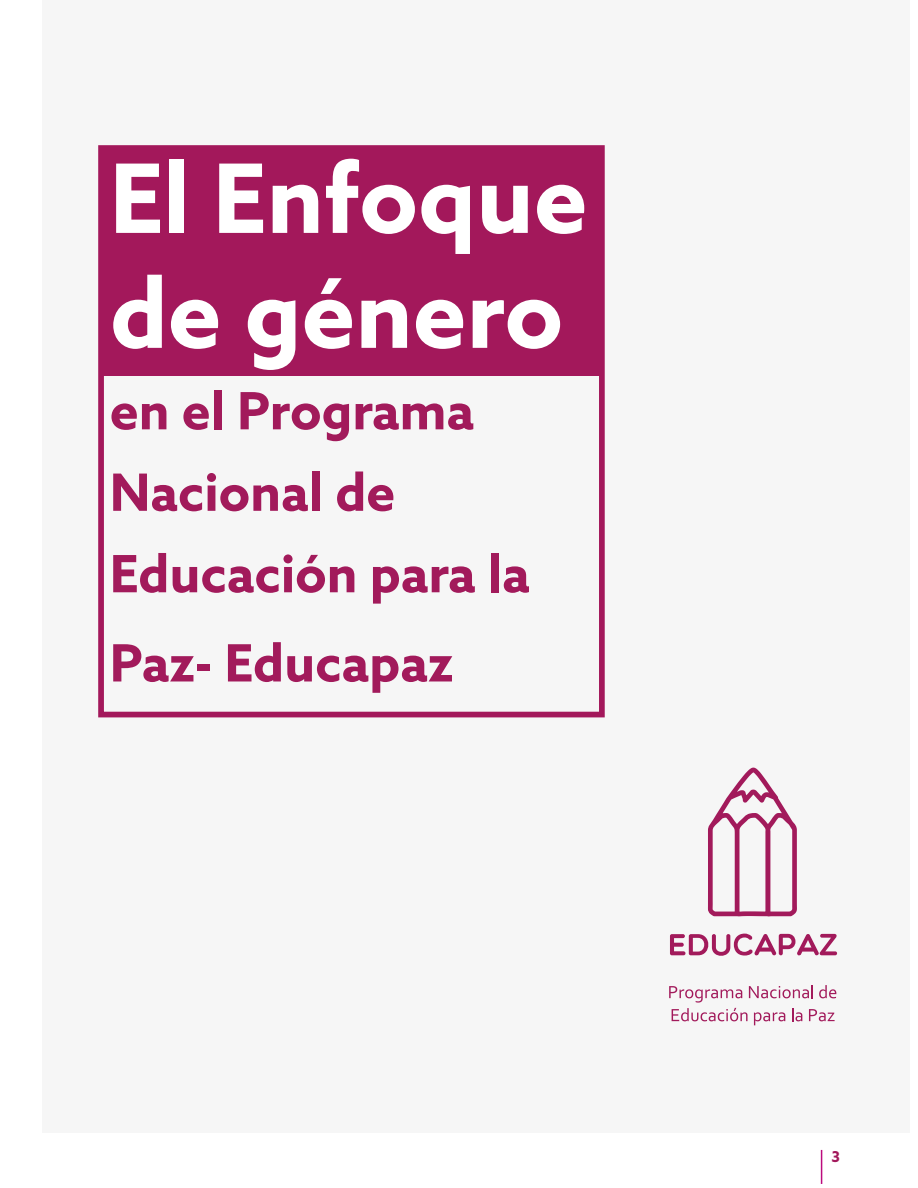
<style>
.page{position:relative;width:918px;height:1188px;background:#fff}
.page>*{position:absolute;margin:0;border:0;box-sizing:border-box;transform-origin:0 0}
.t1{font:700 95.85px/114.9px "Azo Sans";color:#fff}
.t2{font:700 51.45px/81.4px "Azo Sans";color:#a21a5b}
.t3{font:700 15px "Azo Sans";color:#a2185b}
</style>
<div class="page">
<hr style="left:821px;top:1150px;width:1px;height:34px;background:#bc0c7d">
<div style="left:43px;top:0;width:867px;height:1132px;background:#f6f6f6"></div>
<div style="left:101px;top:148px;width:501px;height:228px;background:#a3185b"></div>
<div style="left:98px;top:145px;width:507px;height:572px;border:6px solid #a3185b"></div>
<svg style="left:670px;top:933px;width:168px;height:23px"></svg>
<svg style="left:669px;top:985px;width:167px;height:40px"></svg>
<svg style="left:708px;top:767px;width:89px;height:149px"></svg>
<h1 class="t1" style="left:110px;top:140px;width:479px">El Enfoque de género</h1>
<p class="t2" style="left:110px;top:369px;width:421px">en el Programa<br>Nacional de<br>Educación para la</p>
<p class="t2" style="left:110px;top:621px;width:345px">Paz- Educapaz</p>
<p class="t3" style="left:831px;top:1146px;width:10px">3</p>
</div>
